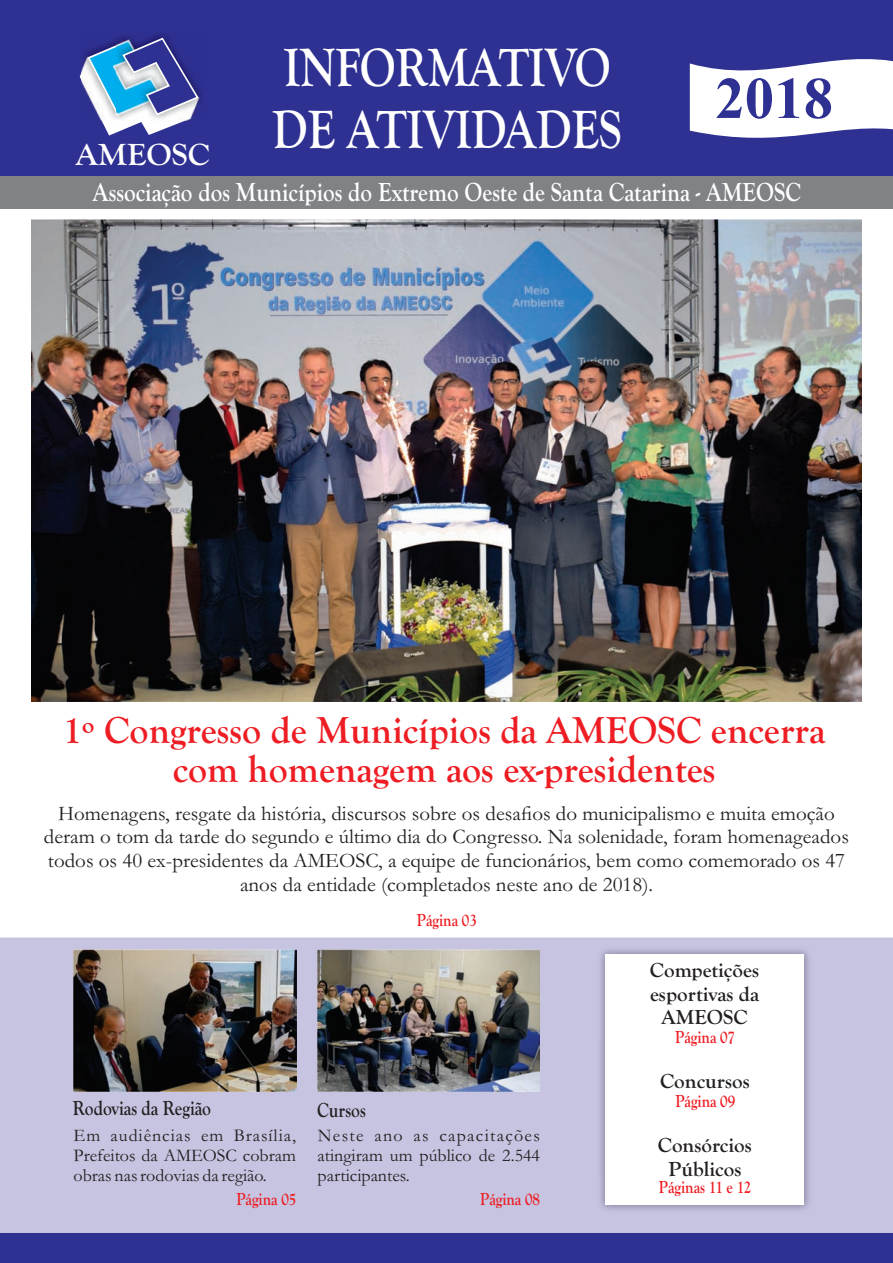
<style>
.page{position:relative;width:893px;height:1263px;background:#fff}
.page>*{position:absolute;margin:0;border:0;box-sizing:border-box;transform-origin:0 0}
.t1{font:700 58.95px "Times New Roman";color:#2e3092}
.t2{font:700 55.8px/62.8px "Goudy Old Style T";color:#fff;scale:.83 1}
.t3{font:700 38.7px/38.7px "Goudy Old Style T";color:#ee1d23;text-align:center}
.t4{font:700 31.65px "Goudy Old Style T";color:#fff}
.t5{font:700 27px "Goudy Old Style T";color:#fff;scale:.86 1}
.t6{font:21px/23.7px "Garamond";color:#231f20;text-align:center}
.t7{font:700 21px/23.7px "Goudy Old Style T";color:#231f20;text-align:center}
.t8{font:700 21px "Goudy Old Style T";color:#231f20;scale:.83 1}
.t9{font:18px/20.2px "Garamond";color:#231f20;text-align:justify}
.t10{font:700 18px "Goudy Old Style T";color:#ee1d23;scale:.83 1}
</style>
<div class="page">
<div style="left:0;top:0;width:893px;height:176px;background:#2e3092"></div>
<img style="left:31px;top:219px;width:831px;height:482px">
<div style="left:0;top:176px;width:893px;height:33px;background:#808285"></div>
<div style="left:0;top:938px;width:893px;height:295px;background:#c6c4e1"></div>
<svg style="left:80px;top:37px;width:120px;height:99px"></svg>
<svg style="left:690px;top:59px;width:203px;height:79px;background:#e3e3f0"></svg>
<div style="left:0;top:1233px;width:893px;height:30px;background:#2e3092"></div>
<img style="left:73px;top:949px;width:223px;height:143px">
<img style="left:317px;top:949px;width:223px;height:143px">
<img style="left:590px;top:938px;width:230px;height:283px">
<div style="left:606px;top:954px;width:198px;height:251px;background:#fff"></div>
<h3 class="t4" style="left:76px;top:137px;width:136px">AMEOSC</h3>
<h2 class="t2" style="left:273px;top:36px;width:422px">INFORMATIVO<br>DE ATIVIDADES</h2>
<h1 class="t1" style="left:715px;top:78px;width:119px">2018</h1>
<p class="t5" style="left:93px;top:176px;width:825px">Associação dos Municípios do Extremo Oeste de Santa Catarina - AMEOSC</p>
<h3 class="t3" style="left:63px;top:711px;width:764px">1º Congresso de Municípios da AMEOSC encerra com homenagem aos ex-presidentes</h3>
<p class="t6" style="left:44px;top:804px;width:806px">Homenagens, resgate da história, discursos sobre os desafios do municipalismo e muita emoção deram o tom da tarde do segundo e último dia do Congresso. Na solenidade, foram homenageados todos os 40 ex-presidentes da AMEOSC, a equipe de funcionários, bem como comemorado os 47 anos da entidade (completados neste ano de 2018).</p>
<p class="t10" style="left:417px;top:909px;width:74px">Página 03</p>
<p class="t8" style="left:73px;top:1096px;width:168px">Rodovias da Região</p>
<p class="t9" style="left:74px;top:1127px;width:224px">Em audiências em Brasília, Prefeitos da AMEOSC cobram obras nas rodovias da região.</p>
<p class="t8" style="left:317px;top:1098px;width:60px">Cursos</p>
<p class="t9" style="left:318px;top:1127px;width:224px">Neste ano as capacitações atingiram um público de 2.544 participantes.</p>
<p class="t10" style="left:236px;top:1189px;width:74px">Página 05</p>
<p class="t10" style="left:480px;top:1189px;width:74px">Página 08</p>
<p class="t7" style="left:650px;top:958px;width:111px">Competições esportivas da<br>AMEOSC</p>
<p class="t10" style="left:675px;top:1027px;width:73px">Página 07</p>
<p class="t7" style="left:660px;top:1069px;width:91px">Concursos</p>
<p class="t10" style="left:675px;top:1090px;width:74px">Página 09</p>
<p class="t7" style="left:658px;top:1133px;width:95px">Consórcios<br>Públicos</p>
<p class="t10" style="left:659px;top:1177px;width:113px">Páginas 11 e 12</p>
</div>
